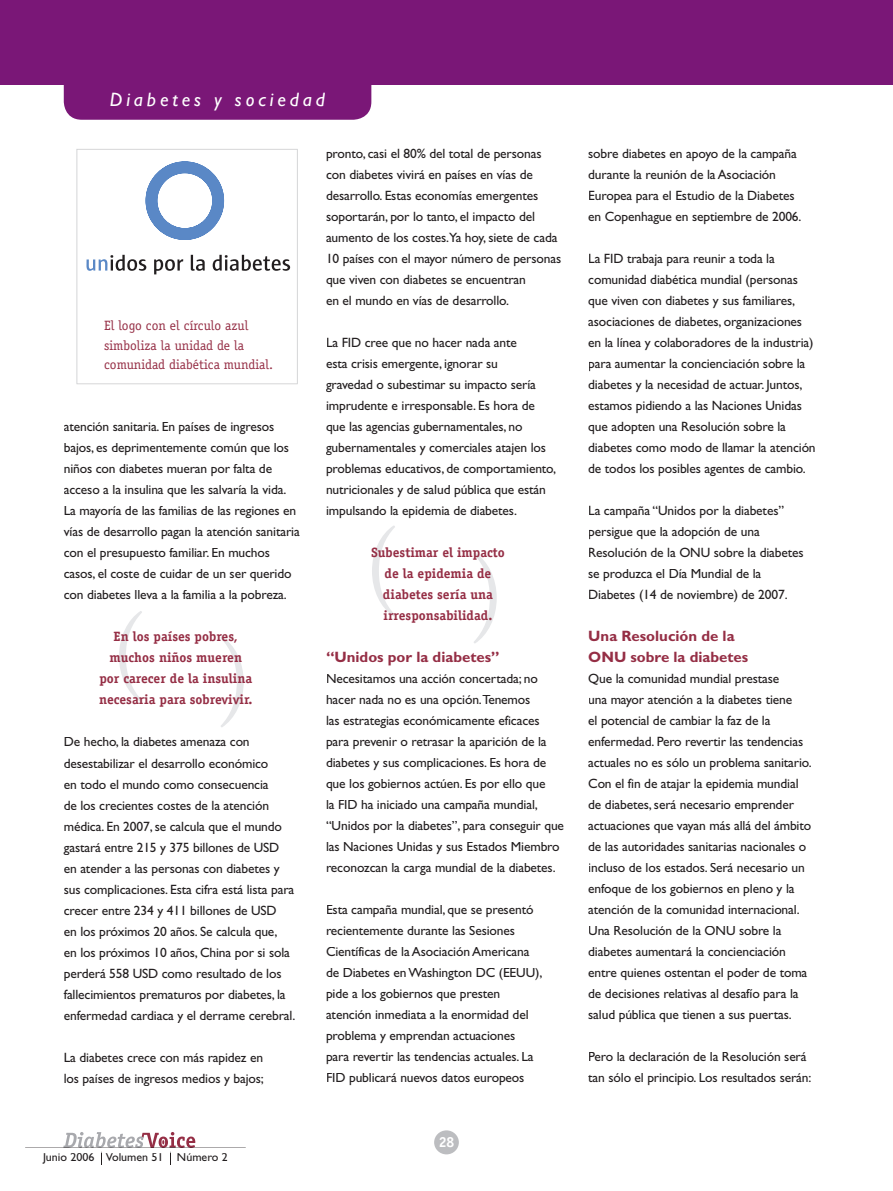
<style>
.page{position:relative;width:893px;height:1191px;background:#fff}
.page>*{position:absolute;margin:0;border:0;box-sizing:border-box;transform-origin:0 0}
.t1{font:105px "Adobe Garamond Pro";color:#e6e7e9}
.t2{font:italic 19.5px "Gill Sans Std";letter-spacing:.2em;color:#fff}
.t3{font:700 15px/21px "Gill Sans Std";color:#952e45}
.t4{font:700 15px "Officina Sans";color:#fff}
.t5{font:13.5px/21px "Gill Sans Std";letter-spacing:-.01em;color:#231f20}
.t6{font:700 13.5px/21px "Officina Serif";color:#952e45;text-align:center}
.t7{font:13.5px/19.5px "Officina Serif";color:#952e45}
.t8{font:12px "Gill Sans Std";color:#231f20}
</style>
<div class="page">
<div style="left:0;top:0;width:893px;height:85px;background:#7a1777"></div>
<div style="left:64px;top:31px;width:307px;height:89px;background:#7a1777;border-radius:18px"></div>
<div style="left:434px;top:1130px;width:25px;height:24px;background:#bcbdc0;border-radius:50%"></div>
<svg style="left:77px;top:149px;width:221px;height:235px"></svg>
<svg style="left:25px;top:1132px;width:221px;height:33px"></svg>
<h2 class="t2" style="left:110px;top:88px;width:217px">Diabetes y sociedad</h2>
<p class="t7" style="left:104px;top:316px;width:171px">El logo con el círculo azul simboliza la unidad de la comunidad diabética mundial.</p>
<p class="t5" style="left:64px;top:416px;width:238px">atención sanitaria. En países de ingresos bajos, es deprimentemente común que los niños con diabetes mueran por falta de acceso a la insulina que les salvaría la vida.<br>La mayoría de las familias de las regiones en vías de desarrollo pagan la atención sanitaria con el presupuesto familiar. En muchos casos, el coste de cuidar de un ser querido con diabetes lleva a la familia a la pobreza.</p>
<p class="t6" style="left:99px;top:626px;width:155px">En los países pobres, muchos niños mueren por carecer de la insulina necesaria para sobrevivir.</p>
<p class="t5" style="left:64px;top:731px;width:233px">De hecho, la diabetes amenaza con desestabilizar el desarrollo económico<br>en todo el mundo como consecuencia<br>de los crecientes costes de la atención médica. En 2007, se calcula que el mundo gastará entre 215 y 375 billones de USD en atender a las personas con diabetes y sus complicaciones. Esta cifra está lista para crecer entre 234 y 411 billones de USD<br>en los próximos 20 años. Se calcula que,<br>en los próximos 10 años, China por si sola perderá 558 USD como resultado de los fallecimientos prematuros por diabetes, la enfermedad cardiaca y el derrame cerebral.</p>
<p class="t5" style="left:64px;top:1046px;width:202px">La diabetes crece con más rapidez en los países de ingresos medios y bajos;</p>
<h1 class="t1" style="left:111px;top:601px;width:143px">( )</h1>
<p class="t8" style="left:43px;top:1150px;width:186px">Junio 2006 Volumen 51 Número 2</p>
<p class="t5" style="left:326px;top:143px;width:237px">pronto, casi el 80% del total de personas con diabetes vivirá en países en vías de desarrollo. Estas economías emergentes soportarán, por lo tanto, el impacto del aumento de los costes.Ya hoy, siete de cada 10 países con el mayor número de personas que viven con diabetes se encuentran<br>en el mundo en vías de desarrollo.</p>
<p class="t5" style="left:326px;top:332px;width:232px">La FID cree que no hacer nada ante<br>esta crisis emergente, ignorar su<br>gravedad o subestimar su impacto sería imprudente e irresponsable. Es hora de que las agencias gubernamentales, no gubernamentales y comerciales atajen los problemas educativos, de comportamiento, nutricionales y de salud pública que están impulsando la epidemia de diabetes.</p>
<p class="t6" style="left:371px;top:542px;width:135px">Subestimar el impacto de la epidemia de diabetes sería una irresponsabilidad.</p>
<p class="t3" style="left:326px;top:646px;width:175px">“Unidos por la diabetes”</p>
<p class="t5" style="left:326px;top:668px;width:240px">Necesitamos una acción concertada; no hacer nada no es una opción.Tenemos<br>las estrategias económicamente eficaces para prevenir o retrasar la aparición de la diabetes y sus complicaciones. Es hora de que los gobiernos actúen. Es por ello que<br>la FID ha iniciado una campaña mundial, “Unidos por la diabetes”, para conseguir que las Naciones Unidas y sus Estados Miembro reconozcan la carga mundial de la diabetes.</p>
<p class="t5" style="left:326px;top:899px;width:218px">Esta campaña mundial, que se presentó recientemente durante las Sesiones Científicas de la Asociación Americana de Diabetes en Washington DC (EEUU), pide a los gobiernos que presten atención inmediata a la enormidad del problema y emprendan actuaciones<br>para revertir las tendencias actuales. La FID publicará nuevos datos europeos</p>
<h1 class="t1" style="left:364px;top:516px;width:143px">( )</h1>
<p class="t4" style="left:439px;top:1131px;width:17px">28</p>
<p class="t5" style="left:588px;top:143px;width:215px">sobre diabetes en apoyo de la campaña durante la reunión de la Asociación Europea para el Estudio de la Diabetes en Copenhague en septiembre de 2006.</p>
<p class="t5" style="left:588px;top:248px;width:229px">La FID trabaja para reunir a toda la comunidad diabética mundial (personas que viven con diabetes y sus familiares, asociaciones de diabetes, organizaciones en la línea y colaboradores de la industria) para aumentar la concienciación sobre la diabetes y la necesidad de actuar. Juntos, estamos pidiendo a las Naciones Unidas que adopten una Resolución sobre la diabetes como modo de llamar la atención de todos los posibles agentes de cambio.</p>
<p class="t5" style="left:588px;top:500px;width:217px">La campaña “Unidos por la diabetes” persigue que la adopción de una Resolución de la ONU sobre la diabetes se produzca el Día Mundial de la Diabetes (14 de noviembre) de 2007.</p>
<p class="t3" style="left:588px;top:625px;width:162px">Una Resolución de la<br>ONU sobre la diabetes</p>
<p class="t5" style="left:588px;top:668px;width:225px">Que la comunidad mundial prestase<br>una mayor atención a la diabetes tiene<br>el potencial de cambiar la faz de la enfermedad. Pero revertir las tendencias actuales no es sólo un problema sanitario.<br>Con el fin de atajar la epidemia mundial de diabetes, será necesario emprender actuaciones que vayan más allá del ámbito de las autoridades sanitarias nacionales o incluso de los estados. Será necesario un enfoque de los gobiernos en pleno y la atención de la comunidad internacional.<br>Una Resolución de la ONU sobre la diabetes aumentará la concienciación entre quienes ostentan el poder de toma de decisiones relativas al desafío para la salud pública que tienen a sus puertas.</p>
<p class="t5" style="left:588px;top:1046px;width:225px">Pero la declaración de la Resolución será tan sólo el principio. Los resultados serán:</p>
</div>
